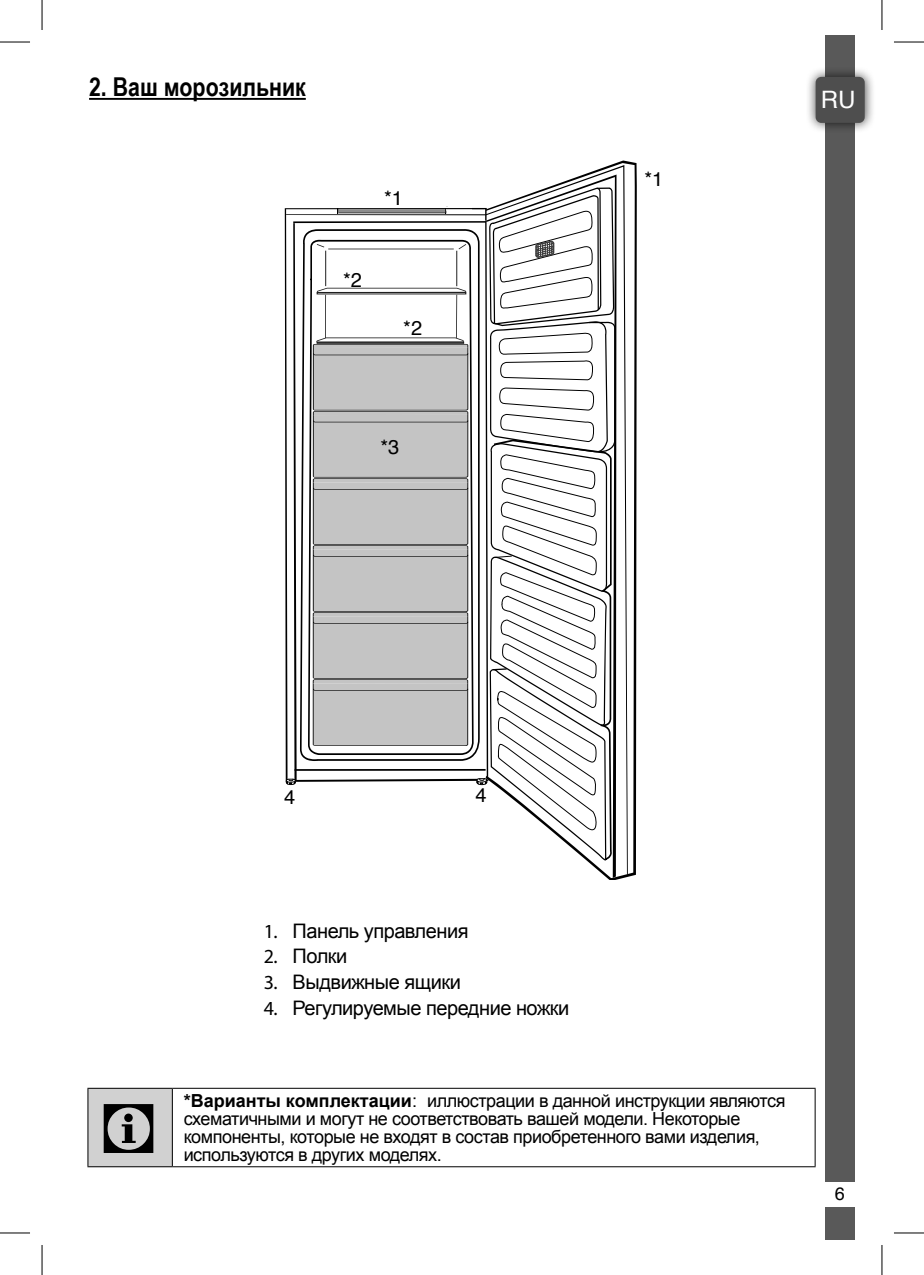
<style>
.page{position:relative;width:924px;height:1275px;background:#fff}
.page>*{position:absolute;margin:0;border:0;box-sizing:border-box;transform-origin:0 0}
.semboller{font:72px "ZIWARNUN";color:#000}
.Unite_Baslik__14pt-B{font:700 26px "Arial Narrow";color:#000}
.t1{font:24px "Helvetica";color:#fff}
.t2{font:20px "Arial";letter-spacing:-.025em;color:#000}
.t3{font:20px "Helvetica";color:#000}
.Girintili_Yazi__10pt{font:18px/18px "Arial";letter-spacing:-.025em;color:#000}
.t4{font:18px "Helvetica";color:#000}
.s1{font-family:"Myriad Pro"}
.s2{font-weight:700}
</style>
<div class="page">
<div style="left:825px;top:36px;width:29px;height:1145px;background:#595959"></div>
<div style="left:825px;top:1207px;width:29px;height:33px;background:#595959"></div>
<div style="left:804px;top:66px;width:71px;height:68px;background:#000;opacity:.75"></div>
<div style="left:815px;top:77px;width:49px;height:46px;background:#4e4e4e;border-radius:6px"></div>
<div style="left:88px;top:1088px;width:84px;height:78px;background:#d1d1d1"></div>
<hr style="left:87px;top:1087px;width:85px;height:1px;background:#000">
<hr style="left:87px;top:1088px;width:1px;height:78px;background:#000">
<hr style="left:172px;top:1087px;width:643px;height:1px;background:#000">
<hr style="left:172px;top:1088px;width:1px;height:78px;background:#000">
<hr style="left:814px;top:1088px;width:1px;height:78px;background:#000">
<hr style="left:87px;top:1166px;width:85px;height:1px;background:#000">
<hr style="left:172px;top:1166px;width:643px;height:1px;background:#000">
<hr style="left:89px;top:98px;width:217px;height:2px;background:#000">
<svg style="left:284px;top:208px;width:28px;height:574px"></svg>
<hr style="left:286px;top:214px;width:200px;height:1px;background:#000">
<svg style="left:585px;top:160px;width:51px;height:719px"></svg>
<svg style="left:549px;top:174px;width:67px;height:704px"></svg>
<hr style="left:294px;top:769px;width:191px;height:2px;background:#000">
<svg style="left:286px;top:778px;width:10px;height:7px"></svg>
<svg style="left:549px;top:860px;width:47px;height:19px"></svg>
<svg style="left:312px;top:187px;width:303px;height:673px"></svg>
<hr style="left:0;top:42px;width:30px;height:1px;background:#000">
<hr style="left:893px;top:42px;width:30px;height:1px;background:#000">
<hr style="left:0;top:1232px;width:30px;height:1px;background:#000">
<hr style="left:893px;top:1232px;width:30px;height:1px;background:#000">
<hr style="left:42px;top:0;width:1px;height:30px;background:#000">
<hr style="left:42px;top:1245px;width:1px;height:30px;background:#000">
<hr style="left:881px;top:0;width:1px;height:30px;background:#000">
<hr style="left:881px;top:1245px;width:1px;height:30px;background:#000">
<p class="Unite_Baslik__14pt-B" style="left:89px;top:67px;width:218px">2. Ваш морозильник</p>
<p class="t3" style="left:384px;top:183px;width:20px">*1</p>
<p class="t3" style="left:343px;top:264px;width:20px">*2</p>
<p class="t3" style="left:403px;top:313px;width:20px">*2</p>
<p class="t3" style="left:380px;top:431px;width:20px">*3</p>
<p class="t3" style="left:644px;top:163px;width:20px">*1</p>
<h3 class="t1" style="left:820px;top:81px;width:36px">RU</h3>
<p class="t3" style="left:284px;top:781px;width:13px">4</p>
<p class="t3" style="left:475px;top:779px;width:13px">4</p>
<p class="t2" style="left:264px;top:917px;width:206px"><span class="s1">1.</span> Панель управления</p>
<p class="t2" style="left:264px;top:943px;width:85px"><span class="s1">2.</span> Полки</p>
<p class="t2" style="left:264px;top:969px;width:198px"><span class="s1">3.</span> Выдвижные ящики</p>
<p class="t2" style="left:264px;top:994px;width:307px"><span class="s1">4.</span> Регулируемые передние ножки</p>
<p class="semboller" style="left:99px;top:1090px;width:63px">C</p>
<p class="Girintili_Yazi__10pt" style="left:184px;top:1092px;width:603px"><span class="s2">*Варианты комплектации</span>: иллюстрации в данной инструкции являются схематичными и могут не соответствовать вашей модели. Некоторые компоненты, которые не входят в состав приобретенного вами изделия, используются в других моделях.</p>
<p class="t4" style="left:834px;top:1180px;width:12px">6</p>
</div>
